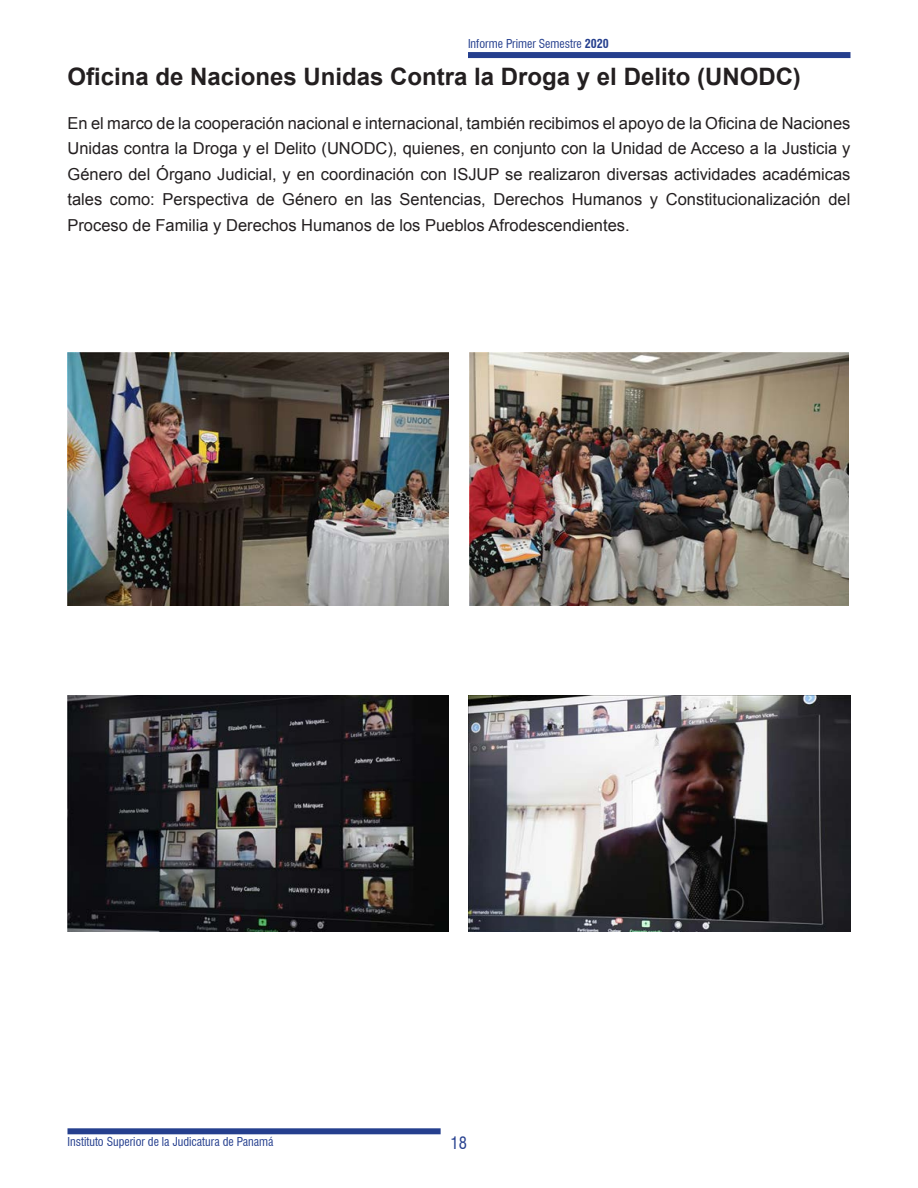
<style>
.page{position:relative;width:918px;height:1188px;background:#fff}
.page>*{position:absolute;margin:0;border:0;box-sizing:border-box;transform-origin:0 0}
.t1{font:700 24px "Arial";color:#231f20}
.t2{font:16.5px/25.5px "Arial";color:#231f20;text-align:justify}
.t3{font:condensed 16.5px "Swiss 721 BT";color:#253f8e}
.t4{font:condensed 12px "Swiss 721 BT";color:#253f8e}
.s1{font-weight:700}
</style>
<div class="page">
<div style="left:468px;top:52px;width:382px;height:6px;background:#253f8e"></div>
<div style="left:68px;top:1128px;width:373px;height:6px;background:#253f8e"></div>
<img style="left:68px;top:353px;width:380px;height:253px">
<img style="left:469px;top:352px;width:380px;height:253px">
<img style="left:68px;top:696px;width:380px;height:236px">
<img style="left:468px;top:696px;width:382px;height:236px">
<p class="t4" style="left:468px;top:36px;width:142px">Informe Primer Semestre <span class="s1">2020</span></p>
<h1 class="t1" style="left:68px;top:61px;width:735px">Oficina de Naciones Unidas Contra la Droga y el Delito (UNODC)</h1>
<p class="t2" style="left:67px;top:110px;width:785px">En el marco de la cooperación nacional e internacional, también recibimos el apoyo de la Oficina de Naciones Unidas contra la Droga y el Delito (UNODC), quienes, en conjunto con la Unidad de Acceso a la Justicia y Género del Órgano Judicial, y en coordinación con ISJUP se realizaron diversas actividades académicas tales como: Perspectiva de Género en las Sentencias, Derechos Humanos y Constitucionalización del Proceso de Familia y Derechos Humanos de los Pueblos Afrodescendientes.</p>
<p class="t4" style="left:68px;top:1134px;width:207px">Instituto Superior de la Judicatura de Panamá</p>
<p class="t3" style="left:451px;top:1133px;width:18px">18</p>
</div>
